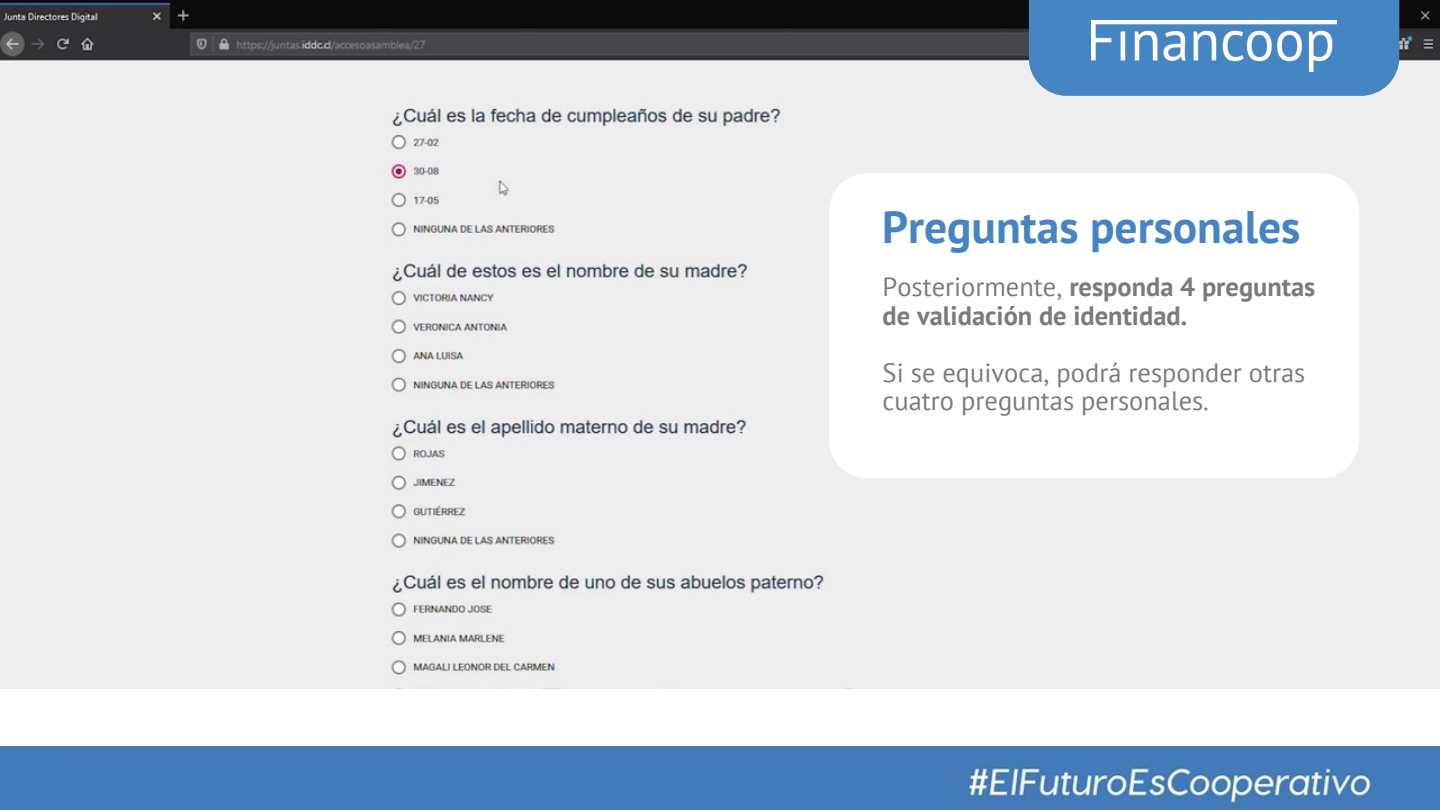
<style>
.page{position:relative;width:1440px;height:810px;background:#fff}
.page>*{position:absolute;margin:0;border:0;box-sizing:border-box;transform-origin:0 0}
.t1{font:700 45.5px "PT Sans";color:#4585c4}
.t2{font:26.5px/28.5px "PT Sans";color:#7b7b7b}
.t3{font:700 26.5px/28.5px "PT Sans";color:#7b7b7b}
.s1{font-weight:400}
</style>
<div class="page">
<img style="left:0;top:0;width:1440px;height:688px">
<div style="left:1029px;top:0;width:370px;height:96px;background:#4585c4"></div>
<img style="left:1091px;top:20px;width:246px;height:51px">
<svg style="left:829px;top:173px;width:530px;height:305px"></svg>
<img style="left:0;top:747px;width:1440px;height:63px">
<p class="t1" style="left:882px;top:196px;width:420px">Preguntas personales</p>
<p class="t3" style="left:883px;top:272px;width:434px"><span class="s1">Posteriormente,</span> responda 4 preguntas de validación de identidad.</p>
<p class="t2" style="left:883px;top:357px;width:424px">Si se equivoca, podrá responder otras cuatro preguntas personales.</p>
</div>
